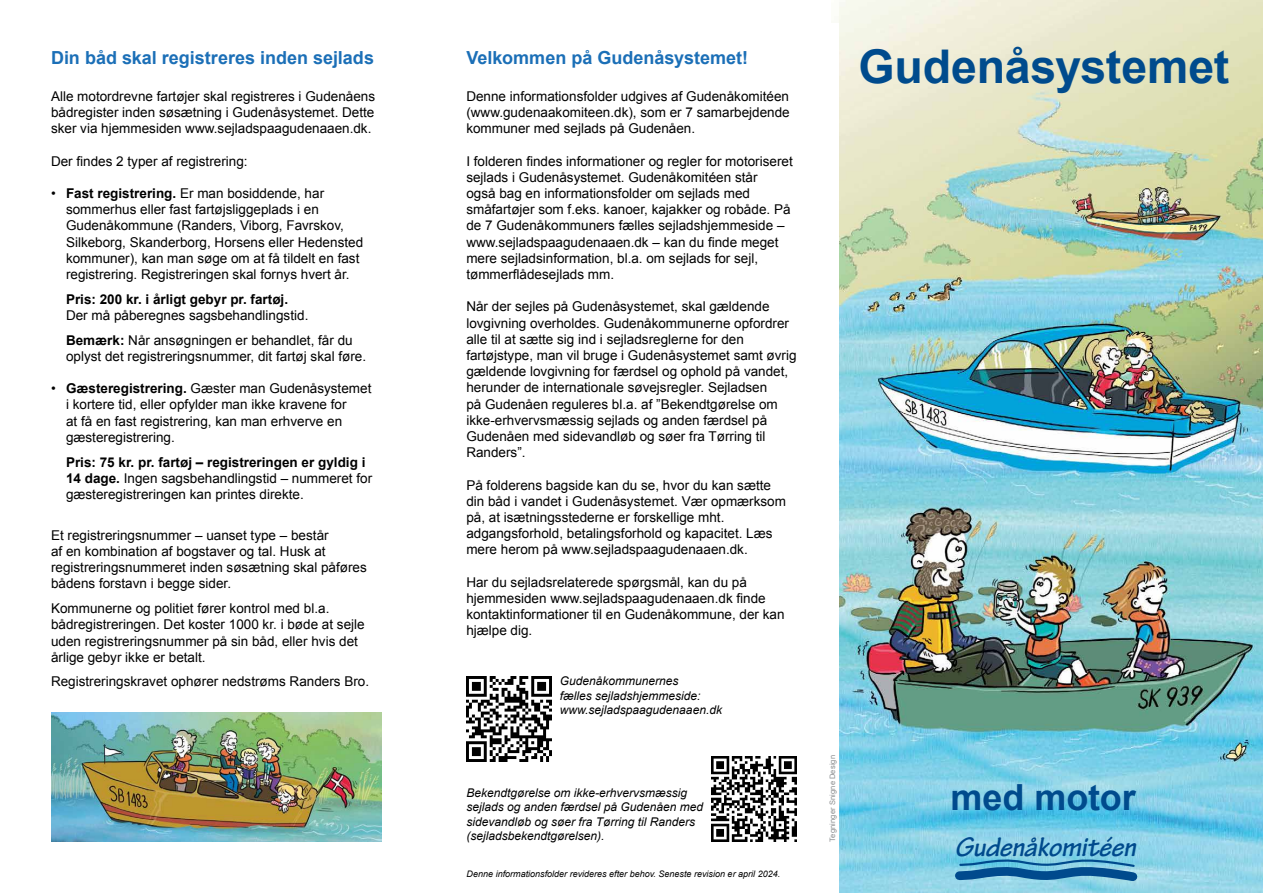
<style>
.page{position:relative;width:1263px;height:893px;background:#fff}
.page>*{position:absolute;margin:0;border:0;box-sizing:border-box;transform-origin:0 0}
.t1{font:700 46.5px "Arial";letter-spacing:-.005em;color:#004b8d}
.t2{font:700 36px "Arial";letter-spacing:-.005em;color:#004b8d}
.t3{font:italic 700 28.5px "Tekton Pro";letter-spacing:-.01em;color:#004a8d}
.t4{font:700 18px "Arial";color:#1b6fb7}
.t5{font:13.5px/16.2px "Arial";color:#000}
.t6{font:700 13.5px "Arial";color:#000}
.t7{font:italic 12px/14.4px "Arial";color:#000}
.t8{font:italic 9px "Arial";color:#000}
.t9{font:7.5px "Arial";letter-spacing:.02em;color:#8a8c8e}
.s1{font-weight:700}
</style>
<div class="page">
<img style="left:711px;top:757px;width:86px;height:85px">
<img style="left:839px;top:0;width:424px;height:893px">
<svg style="left:951px;top:858px;width:191px;height:30px"></svg>
<img style="left:466px;top:677px;width:85px;height:85px">
<img style="left:51px;top:713px;width:330px;height:129px">
<h3 class="t4" style="left:51px;top:46px;width:325px">Din båd skal registreres inden sejlads</h3>
<p class="t5" style="left:51px;top:88px;width:326px;text-align:justify">Alle motordrevne fartøjer skal registreres i Gudenåens bådregister inden søsætning i Gudenåsystemet. Dette sker via hjemmesiden www.sejladspaagudenaaen.dk.</p>
<p class="t5" style="left:51px;top:153px;width:198px">Der findes 2 typer af registrering:</p>
<p class="t5" style="left:66px;top:185px;width:299px;text-indent:-15px">• <span class="s1">Fast registrering.</span> Er man bosiddende, har sommerhus eller fast fartøjsliggeplads i en Gudenåkommune (Randers, Viborg, Favrskov, Silkeborg, Skanderborg, Horsens eller Hedensted kommuner), kan man søge om at få tildelt en fast registrering. Registreringen skal fornys hvert år.</p>
<p class="t6" style="left:66px;top:290px;width:224px">Pris: 200 kr. i årligt gebyr pr. fartøj.</p>
<p class="t5" style="left:66px;top:303px;width:288px;line-height:24.8px">Der må påberegnes sagsbehandlingstid.<br><span class="s1">Bemærk:</span> Når ansøgningen er behandlet, får du</p>
<p class="t5" style="left:66px;top:348px;width:302px">oplyst det registreringsnummer, dit fartøj skal føre.</p>
<p class="t5" style="left:66px;top:380px;width:307px;text-indent:-15px">• <span class="s1">Gæsteregistrering.</span> Gæster man Gudenåsystemet i kortere tid, eller opfylder man ikke kravene for<br>at få en fast registrering, kan man erhverve en gæsteregistrering.</p>
<p class="t5" style="left:66px;top:454px;width:308px"><span class="s1">Pris: 75 kr. pr. fartøj – registreringen er gyldig i<br>14 dage.</span> Ingen sagsbehandlingstid – nummeret for gæsteregistreringen kan printes direkte.</p>
<p class="t5" style="left:51px;top:527px;width:317px">Et registreringsnummer – uanset type – består<br>af en kombination af bogstaver og tal. Husk at registreringsnummeret inden søsætning skal påføres bådens forstavn i begge sider.</p>
<p class="t5" style="left:51px;top:600px;width:315px">Kommunerne og politiet fører kontrol med bl.a. bådregistreringen. Det koster 1000 kr. i bøde at sejle uden registreringsnummer på sin båd, eller hvis det årlige gebyr ikke er betalt.</p>
<p class="t5" style="left:51px;top:674px;width:320px">Registreringskravet ophører nedstrøms Randers Bro.</p>
<p class="t7" style="left:560px;top:674px;width:164px">Gudenåkommunernes<br>fælles sejladshjemmeside: www.sejladspaagudenaaen.dk</p>
<h3 class="t4" style="left:466px;top:46px;width:283px">Velkommen på Gudenåsystemet!</h3>
<p class="t5" style="left:466px;top:88px;width:325px;text-align:justify">Denne informationsfolder udgives af Gudenåkomitéen (www.gudenaakomiteen.dk), som er 7 samarbejdende kommuner med sejlads på Gudenåen.</p>
<p class="t5" style="left:466px;top:153px;width:328px">I folderen findes informationer og regler for motoriseret sejlads i Gudenåsystemet. Gudenåkomitéen står<br>også bag en informationsfolder om sejlads med småfartøjer som f.eks. kanoer, kajakker og robåde. På de 7 Gudenåkommuners fælles sejladshjemmeside – www.sejladspaagudenaaen.dk – kan du finde meget mere sejladsinformation, bl.a. om sejlads for sejl, tømmerflådesejlads mm.</p>
<p class="t5" style="left:466px;top:299px;width:332px">Når der sejles på Gudenåsystemet, skal gældende lovgivning overholdes. Gudenåkommunerne opfordrer alle til at sætte sig ind i sejladsreglerne for den fartøjstype, man vil bruge i Gudenåsystemet samt øvrig gældende lovgivning for færdsel og ophold på vandet, herunder de internationale søvejsregler. Sejladsen<br>på Gudenåen reguleres bl.a. af ”Bekendtgørelse om ikke-erhvervsmæssig sejlads og anden færdsel på Gudenåen med sidevandløb og søer fra Tørring til Randers”.</p>
<p class="t5" style="left:466px;top:477px;width:321px">På folderens bagside kan du se, hvor du kan sætte din båd i vandet i Gudenåsystemet. Vær opmærksom på, at isætningsstederne er forskellige mht. adgangsforhold, betalingsforhold og kapacitet. Læs mere herom på www.sejladspaagudenaaen.dk.</p>
<p class="t5" style="left:466px;top:574px;width:320px">Har du sejladsrelaterede spørgsmål, kan du på hjemmesiden www.sejladspaagudenaaen.dk finde kontaktinformationer til en Gudenåkommune, der kan hjælpe dig.</p>
<p class="t7" style="left:466px;top:785px;width:238px">Bekendtgørelse om ikke-erhvervsmæssig sejlads og anden færdsel på Gudenåen med sidevandløb og søer fra Tørring til Randers (sejladsbekendtgørelsen).</p>
<p class="t8" style="left:467px;top:868px;width:315px">Denne informationsfolder revideres efter behov. Seneste revision er april 2024.</p>
<h1 class="t1" style="left:858px;top:36px;width:372px">Gudenåsystemet</h1>
<p class="t9" style="left:827px;top:842px;width:88px;rotate:-90deg">Tegninger Snigne Design</p>
<h2 class="t2" style="left:950px;top:773px;width:187px">med motor</h2>
<h3 class="t3" style="left:955px;top:830px;width:183px">Gudenåkomitéen</h3>
</div>
